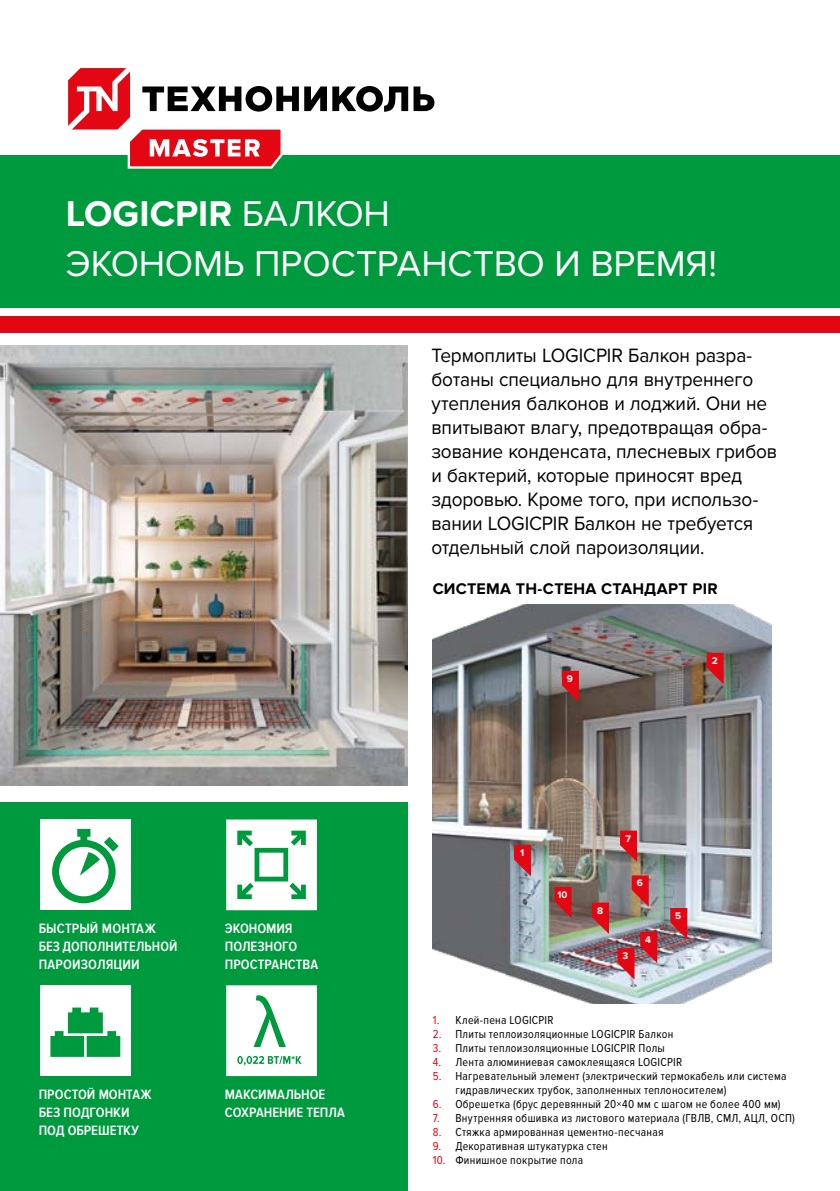
<style>
.page{position:relative;width:840px;height:1191px;background:#fff}
.page>*{position:absolute;margin:0;border:0;box-sizing:border-box;transform-origin:0 0}
.t1{font:37px/49.6px "Proxima Nova";letter-spacing:-.005em;color:#fff}
.t2{font:20px/24px "Proxima Nova";letter-spacing:-.005em;color:#000;scale:.95 1}
.t3{font:700 16px "Proxima Nova";letter-spacing:.02em;color:#000}
.t4{font:600 14px/18px "Proxima Nova Cond";color:#fff}
.t5{font:12px/14px "Proxima Nova Cond";letter-spacing:.02em;color:#000}
.t6{font:700 10px "Proxima Nova";color:#fff}
.t7{font:700 10px "Proxima Nova";color:#fff;scale:.96 1}
.s1{font-weight:700}
.s2{color:#e30613}
</style>
<div class="page">
<img style="left:0;top:346px;width:407px;height:440px">
<div style="left:0;top:155px;width:839px;height:153px;background:#009a3e"></div>
<div style="left:0;top:316px;width:839px;height:16px;background:#e30613"></div>
<svg style="left:68px;top:68px;width:366px;height:101px"></svg>
<div style="left:0;top:802px;width:407px;height:389px;background:#009a3e"></div>
<img style="left:432px;top:604px;width:339px;height:399px">
<svg style="left:226px;top:985px;width:91px;height:91px;background:#e6f5ec"></svg>
<div style="left:40px;top:985px;width:91px;height:91px;background:#fff"></div>
<svg style="left:50px;top:1007px;width:70px;height:49px"></svg>
<svg style="left:226px;top:819px;width:91px;height:91px;background:#d6eee0"></svg>
<div style="left:40px;top:819px;width:91px;height:91px;background:#fff"></div>
<svg style="left:52px;top:829px;width:67px;height:74px"></svg>
<svg style="left:513px;top:845px;width:18px;height:31px"></svg>
<svg style="left:554px;top:887px;width:17px;height:31px"></svg>
<svg style="left:706px;top:653px;width:17px;height:31px"></svg>
<svg style="left:617px;top:931px;width:40px;height:48px;background:#be626d"></svg>
<svg style="left:670px;top:908px;width:17px;height:31px"></svg>
<svg style="left:631px;top:875px;width:17px;height:31px"></svg>
<svg style="left:561px;top:671px;width:17px;height:31px"></svg>
<svg style="left:619px;top:830px;width:17px;height:32px"></svg>
<svg style="left:591px;top:902px;width:17px;height:32px"></svg>
<h1 class="t1" style="left:66px;top:189px;width:652px"><span class="s1">LOGICPIR</span> БАЛКОН<br>ЭКОНОМЬ ПРОСТРАНСТВО И ВРЕМЯ!</h1>
<p class="t2" style="left:431px;top:343px;width:365px">Термоплиты LOGICPIR Балкон разра&shy;ботаны специально для внутреннего утепления балконов и лоджий. Они не впитывают влагу, предотвращая обра&shy;зование конденсата, плесневых грибов и бактерий, которые приносят вред здоровью. Кроме того, при использо&shy;вании LOGICPIR Балкон не требуется отдельный слой пароизоляции.</p>
<h3 class="t3" style="left:432px;top:579px;width:286px">СИСТЕМА ТН-СТЕНА СТАНДАРТ PIR</h3>
<p class="t4" style="left:39px;top:920px;width:140px">БЫСТРЫЙ МОНТАЖ<br>БЕЗ ДОПОЛНИТЕЛЬНОЙ<br>ПАРОИЗОЛЯЦИИ</p>
<p class="t4" style="left:39px;top:1085px;width:114px">ПРОСТОЙ МОНТАЖ<br>БЕЗ ПОДГОНКИ<br>ПОД ОБРЕШЕТКУ</p>
<p class="t4" style="left:225px;top:920px;width:95px">ЭКОНОМИЯ<br>ПОЛЕЗНОГО<br>ПРОСТРАНСТВА</p>
<p class="t4" style="left:225px;top:1085px;width:121px">МАКСИМАЛЬНОЕ<br>СОХРАНЕНИЕ ТЕПЛА</p>
<p class="t6" style="left:566px;top:672px;width:8px">9</p>
<p class="t6" style="left:711px;top:654px;width:7px">2</p>
<p class="t6" style="left:520px;top:847px;width:6px">1</p>
<p class="t7" style="left:557px;top:888px;width:12px">10</p>
<p class="t6" style="left:596px;top:904px;width:8px">8</p>
<p class="t6" style="left:625px;top:832px;width:7px">7</p>
<p class="t6" style="left:636px;top:877px;width:8px">6</p>
<p class="t6" style="left:622px;top:950px;width:7px">3</p>
<p class="t6" style="left:645px;top:933px;width:7px">4</p>
<p class="t6" style="left:675px;top:910px;width:8px">5</p>
<p class="t5" style="left:432px;top:1012px;width:122px"><span class="s2">1.</span> Клей-пена LOGICPIR</p>
<p class="t5" style="left:432px;top:1026px;width:242px"><span class="s2">2.</span> Плиты теплоизоляционные LOGICPIR Балкон</p>
<p class="t5" style="left:432px;top:1040px;width:233px"><span class="s2">3.</span> Плиты теплоизоляционные LOGICPIR Полы</p>
<p class="t5" style="left:432px;top:1054px;width:251px"><span class="s2">4.</span> Лента алюминиевая самоклеящаяся LOGICPIR</p>
<p class="t5" style="left:455px;top:1068px;width:332px;text-indent:-23px"><span class="s2">5.</span> Нагревательный элемент (электрический термокабель или система гидравлических трубок, заполненных теплоносителем)</p>
<p class="t5" style="left:432px;top:1096px;width:349px"><span class="s2">6.</span> Обрешетка (брус деревянный 20×40 мм с шагом не более 400 мм)</p>
<p class="t5" style="left:432px;top:1110px;width:363px"><span class="s2">7.</span> Внутренняя обшивка из листового материала (ГВЛВ, СМЛ, АЦЛ, ОСП)</p>
<p class="t5" style="left:432px;top:1124px;width:232px"><span class="s2">8.</span> Стяжка армированная цементно-песчаная</p>
<p class="t5" style="left:432px;top:1138px;width:176px"><span class="s2">9.</span> Декоративная штукатурка стен</p>
<p class="t5" style="left:432px;top:1152px;width:152px"><span class="s2">10.</span> Финишное покрытие пола</p>
</div>
